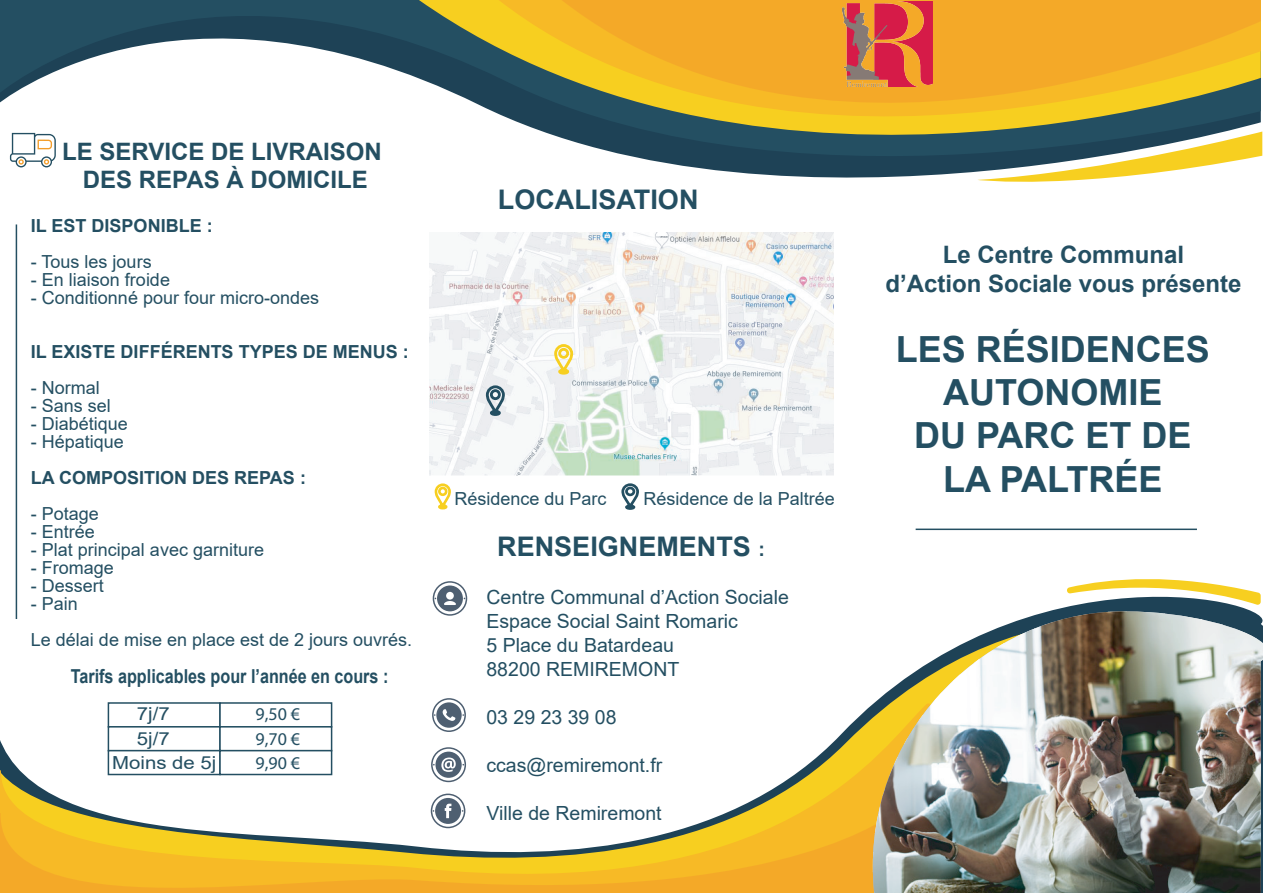
<style>
.page{position:relative;width:1263px;height:893px;background:#fff}
.page>*{position:absolute;margin:0;border:0;box-sizing:border-box;transform-origin:0 0}
.t1{font:700 36px/43.2px "Arial";color:#244f62;text-align:center}
.t2{font:700 27px "Arial";color:#244f62}
.t3{font:700 24px/28.8px "Arial";color:#244f62;text-align:center}
.t4{font:19.5px/24px "Arial";color:#244f62}
.t5{font:700 19.2px "Arial";color:#244f62;scale:.84 1}
.t6{font:18px/36px "Arial";color:#244f62}
.t7{font:700 18px "Arial";color:#244f62}
.t8{font:18px "Arial";color:#244f62;scale:1.13 1}
.t9{font:18px/25.3px "Myriad Pro";color:#244f62}
.s1{font-size:19.5px}
</style>
<div class="page">
<img style="left:429px;top:258px;width:404px;height:217px">
<svg style="left:0;top:703px;width:873px;height:110px"></svg>
<svg style="left:0;top:813px;width:873px;height:80px"></svg>
<svg style="left:1067px;top:579px;width:194px;height:26px"></svg>
<svg style="left:15px;top:230px;width:819px;height:28px"></svg>
<svg style="left:0;top:0;width:418px;height:230px"></svg>
<svg style="left:418px;top:0;width:416px;height:248px"></svg>
<svg style="left:498px;top:0;width:763px;height:228px"></svg>
<svg style="left:561px;top:0;width:700px;height:103px;background:#edad28"></svg>
<img style="left:873px;top:611px;width:390px;height:282px">
<svg style="left:977px;top:132px;width:285px;height:60px"></svg>
<div style="left:435px;top:798px;width:26px;height:26px;background:#4e5f71;border-radius:50%"></div>
<div style="left:431px;top:794px;width:34px;height:34px;border:2px solid #4e5f71;border-radius:50%"></div>
<svg style="left:445px;top:804px;width:6px;height:14px"></svg>
<div style="left:435px;top:752px;width:27px;height:26px;background:#4e5f71;border-radius:50%"></div>
<div style="left:431px;top:747px;width:35px;height:35px;border:2px solid #4e5f71;border-radius:50%"></div>
<svg style="left:441px;top:757px;width:15px;height:15px"></svg>
<div style="left:436px;top:702px;width:26px;height:26px;background:#4e5f71;border-radius:50%"></div>
<div style="left:432px;top:698px;width:34px;height:34px;border:2px solid #4e5f71;border-radius:50%"></div>
<svg style="left:443px;top:709px;width:12px;height:12px"></svg>
<div style="left:437px;top:585px;width:26px;height:26px;background:#4e5f71;border-radius:50%"></div>
<div style="left:433px;top:581px;width:34px;height:35px;border:2px solid #4e5f71;border-radius:50%"></div>
<div style="left:446px;top:592px;width:8px;height:8px;background:#fff;border-radius:50%"></div>
<svg style="left:444px;top:601px;width:12px;height:4px"></svg>
<div style="left:108px;top:702px;width:113px;height:26px;background:#fff;border:2px solid #244f62"></div>
<div style="left:219px;top:702px;width:113px;height:26px;background:#fff;border:2px solid #244f62"></div>
<div style="left:108px;top:726px;width:113px;height:25px;background:#fff;border:2px solid #244f62"></div>
<div style="left:219px;top:726px;width:113px;height:25px;background:#fff;border:2px solid #244f62"></div>
<div style="left:108px;top:750px;width:113px;height:25px;background:#fff;border:2px solid #244f62"></div>
<div style="left:219px;top:750px;width:113px;height:25px;background:#fff;border:2px solid #244f62"></div>
<svg style="left:10px;top:133px;width:46px;height:34px"></svg>
<svg style="left:553px;top:337px;width:21px;height:38px"></svg>
<svg style="left:485px;top:385px;width:21px;height:32px"></svg>
<svg style="left:434px;top:475px;width:18px;height:35px"></svg>
<svg style="left:621px;top:483px;width:18px;height:27px"></svg>
<img style="left:843px;top:2px;width:89px;height:85px">
<hr style="left:916px;top:529px;width:281px;height:1px;background:#244f62">
<hr style="left:16px;top:224px;width:1px;height:395px;background:#244f62">
<h3 class="t3" style="left:62px;top:137px;width:321px">LE SERVICE DE LIVRAISON<br>DES REPAS À DOMICILE</h3>
<p class="t7" style="left:31px;top:213px;width:183px">IL EST DISPONIBLE :</p>
<p class="t6" style="left:31px;top:244px;width:122px">- Tous les jours</p>
<p class="t6" style="left:31px;top:262px;width:141px">- En liaison froide</p>
<p class="t6" style="left:31px;top:280px;width:290px">- Conditionné pour four micro-ondes</p>
<p class="t7" style="left:31px;top:339px;width:379px">IL EXISTE DIFFÉRENTS TYPES DE MENUS :</p>
<p class="t6" style="left:31px;top:370px;width:70px">- Normal</p>
<p class="t6" style="left:31px;top:388px;width:82px">- Sans sel</p>
<p class="t6" style="left:31px;top:406px;width:99px">- Diabétique</p>
<p class="t6" style="left:31px;top:424px;width:95px">- Hépatique</p>
<p class="t7" style="left:31px;top:465px;width:277px">LA COMPOSITION DES REPAS :</p>
<p class="t6" style="left:31px;top:496px;width:70px">- Potage</p>
<p class="t6" style="left:31px;top:514px;width:66px">- Entrée</p>
<p class="t6" style="left:31px;top:532px;width:235px">- Plat principal avec garniture</p>
<p class="t6" style="left:31px;top:550px;width:85px">- Fromage</p>
<p class="t6" style="left:31px;top:568px;width:75px">- Dessert</p>
<p class="t6" style="left:31px;top:586px;width:383px">- Pain<br>Le délai de mise en place est de 2 jours ouvrés.</p>
<p class="t5" style="left:71px;top:662px;width:380px">Tarifs applicables pour l’année en cours :</p>
<p class="t8" style="left:137px;top:701px;width:31px">7j/7</p>
<p class="t8" style="left:137px;top:726px;width:31px">5j/7</p>
<p class="t8" style="left:112px;top:750px;width:94px">Moins de 5j</p>
<p class="t9" style="left:256px;top:701px;width:46px">9,50 €<br>9,70 €</p>
<p class="t9" style="left:256px;top:749px;width:46px">9,90 €</p>
<h2 class="t2" style="left:498px;top:181px;width:202px">LOCALISATION</h2>
<p class="t6" style="left:454px;top:480px;width:154px">Résidence du Parc</p>
<p class="t6" style="left:644px;top:480px;width:193px">Résidence de la Paltrée</p>
<h2 class="t2" style="left:497px;top:527px;width:269px">RENSEIGNEMENTS <span class="s1">:</span></h2>
<p class="t4" style="left:486px;top:585px;width:304px">Centre Communal d’Action Sociale<br>Espace Social Saint Romaric<br>5 Place du Batardeau<br>88200 REMIREMONT</p>
<p class="t4" style="left:486px;top:705px;width:132px">03 29 23 39 08</p>
<p class="t4" style="left:486px;top:753px;width:177px">ccas@remiremont.fr</p>
<p class="t4" style="left:486px;top:801px;width:177px">Ville de Remiremont</p>
<h3 class="t3" style="left:885px;top:240px;width:358px">Le Centre Communal<br>d’Action Sociale vous présente</h3>
<h1 class="t1" style="left:896px;top:328px;width:316px">LES RÉSIDENCES<br>AUTONOMIE<br>DU PARC ET DE<br>LA PALTRÉE</h1>
</div>
